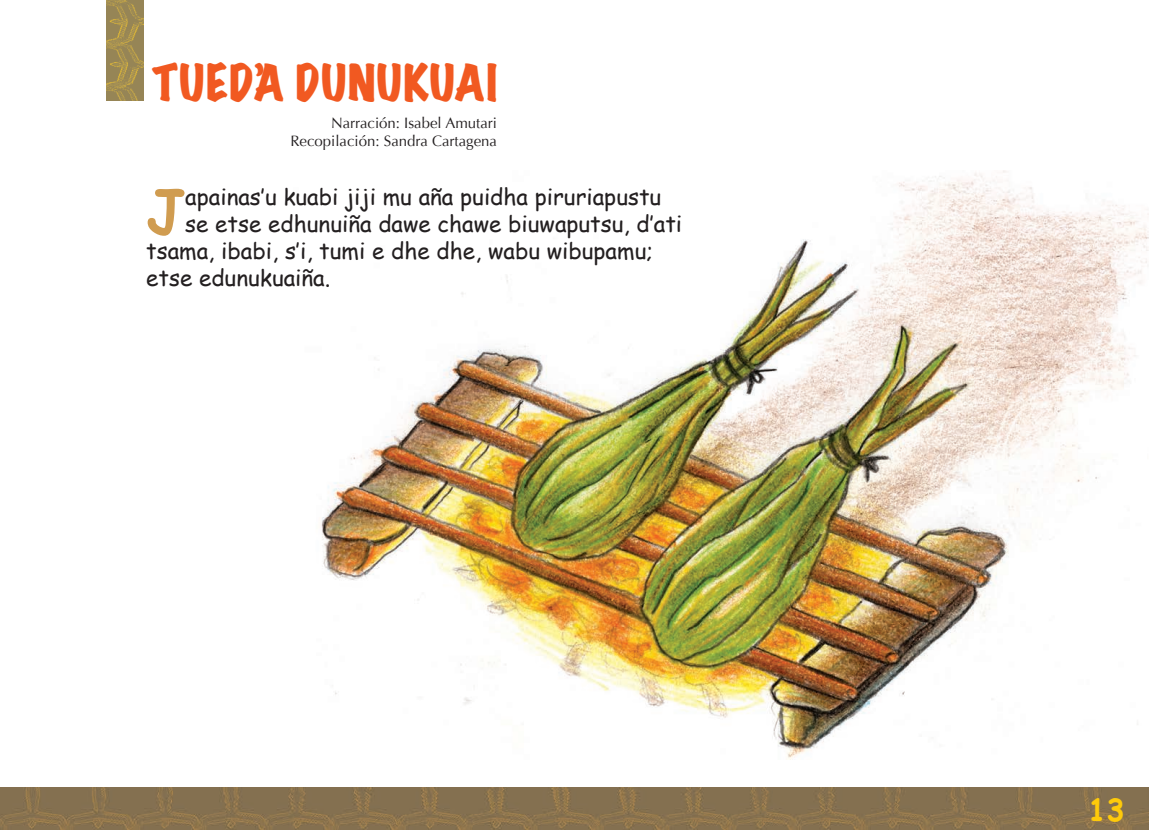
<style>
.page{position:relative;width:1149px;height:830px;background:#fff}
.page>*{position:absolute;margin:0;border:0;box-sizing:border-box;transform-origin:0 0}
.t1{font:700 58.8px "Comic Sans MS";color:#d09c50}
.t2{font:expanded 45px "Marker Felt";letter-spacing:.025em;color:#f15921}
.t3{font:700 30px "Comic Sans MS";color:#feca0a}
.t4{font:22.5px "Comic Sans MS";color:#231f20}
.t5{font:15px/18px "Optima";color:#231f20;text-align:right}
</style>
<div class="page">
<svg style="left:0;top:787px;width:1148px;height:42px;fill:#847050"></svg>
<img style="left:321px;top:171px;width:827px;height:587px">
<img style="left:106px;top:0;width:37px;height:100px">
<h2 class="t2" style="left:152px;top:59px;width:346px">TUED’A DUNUKUAI</h2>
<p class="t5" style="left:290px;top:114px;width:208px">Narración: Isabel Amutari<br>Recopilación: Sandra Cartagena</p>
<h1 class="t1" style="left:146px;top:167px;width:41px">J</h1>
<p class="t4" style="left:185px;top:180px;width:477px">apainas’u kuabi jiji mu aña puidha piruriapustu</p>
<p class="t4" style="left:185px;top:207px;width:498px">se etse edhunuiña dawe chawe biuwaputsu, d’ati</p>
<p class="t4" style="left:146px;top:234px;width:508px">tsama, ibabi, s’i, tumi e dhe dhe, wabu wibupamu;</p>
<p class="t4" style="left:146px;top:261px;width:186px">etse edunukuaiña.</p>
<h3 class="t3" style="left:1087px;top:787px;width:38px">13</h3>
</div>
